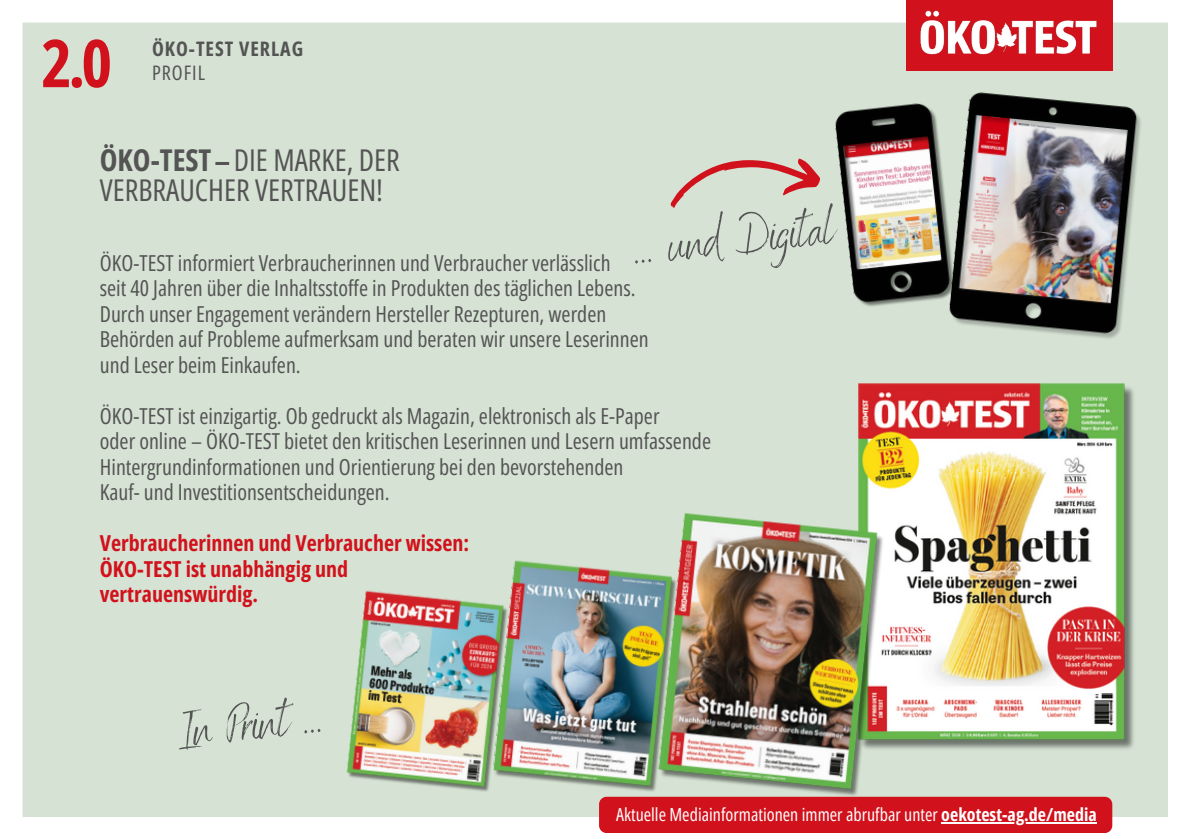
<style>
.page{position:relative;width:1191px;height:839px;background:#fff}
.page>*{position:absolute;margin:0;border:0;box-sizing:border-box;transform-origin:0 0}
.t1{font:700 66px "Open Sans Condensed";color:#d1121c}
.t2{font:50px "Benedict";color:#545454}
.t3{font:30px/30px "Open Sans Condensed";color:#545454}
.t4{font:22px/25.6px "Open Sans Condensed";color:#545454}
.t5{font:700 22px/25.6px "Open Sans Condensed";color:#d1121c}
.t6{font:700 20px "Open Sans Condensed";letter-spacing:.05em;color:#545454}
.t7{font:20px "Open Sans Condensed";letter-spacing:.05em;color:#545454}
.t8{font:18px "Open Sans Condensed";color:#fff}
.s1{font-weight:700}
</style>
<div class="page">
<div style="left:22px;top:0;width:1146px;height:833px;background:#d6e3d4"></div>
<svg style="left:671px;top:158px;width:149px;height:50px;background:#d5bbb1"></svg>
<div style="left:906px;top:0;width:206px;height:71px;background:#d1121c"></div>
<img style="left:920px;top:10px;width:177px;height:45px">
<img style="left:857px;top:380px;width:281px;height:375px">
<img style="left:657px;top:511px;width:231px;height:285px">
<img style="left:492px;top:559px;width:188px;height:238px">
<img style="left:346px;top:590px;width:165px;height:206px">
<img style="left:947px;top:90px;width:199px;height:256px">
<img style="left:834px;top:97px;width:126px;height:218px">
<div style="left:599px;top:796px;width:513px;height:37px;background:#d1121c;border-radius:8px"></div>
<hr style="left:941px;top:822px;width:156px;height:1px;background:#fff">
<hr style="left:215px;top:162px;width:14px;height:3px;background:#545454">
<h2 class="t1" style="left:41px;top:17px;width:72px">2.0</h2>
<h3 class="t6" style="left:152px;top:34px;width:153px">ÖKO-TEST VERLAG</h3>
<h3 class="t7" style="left:152px;top:58px;width:55px">PROFIL</h3>
<p class="t3" style="left:100px;top:144px;width:301px"><span class="s1">ÖKO-TEST</span> DIE MARKE, DER<br>VERBRAUCHER VERTRAUEN!</p>
<h6 class="t2" style="left:630px;top:217px;width:203px;rotate:-6deg">... und Digital</h6>
<p class="t4" style="left:100px;top:249px;width:550px">ÖKO-TEST informiert Verbraucherinnen und Verbraucher verlässlich<br>seit 40 Jahren über die Inhaltsstoffe in Produkten des täglichen Lebens.<br>Durch unser Engagement verändern Hersteller Rezepturen, werden Behörden auf Probleme aufmerksam und beraten wir unsere Leserinnen und Leser beim Einkaufen.</p>
<h1 class="t4" style="left:100px;top:402px;width:613px">ÖKO-TEST ist einzigartig. Ob gedruckt als Magazin, elektronisch als E-Paper<br>oder online – ÖKO-TEST bietet den kritischen Leserinnen und Lesern umfassende Hintergrundinformationen und Orientierung bei den bevorstehenden<br>Kauf- und Investitionsentscheidungen.</h1>
<h4 class="t5" style="left:100px;top:530px;width:371px">Verbraucherinnen und Verbraucher wissen:<br>ÖKO-TEST ist unabhängig und vertrauenswürdig.</h4>
<h6 class="t2" style="left:175px;top:698px;width:147px;rotate:-5deg">In Print ...</h6>
<p class="t8" style="left:616px;top:801px;width:482px">Aktuelle Mediainformationen immer abrufbar unter <span class="s1">oekotest-ag.de/media</span></p>
</div>
